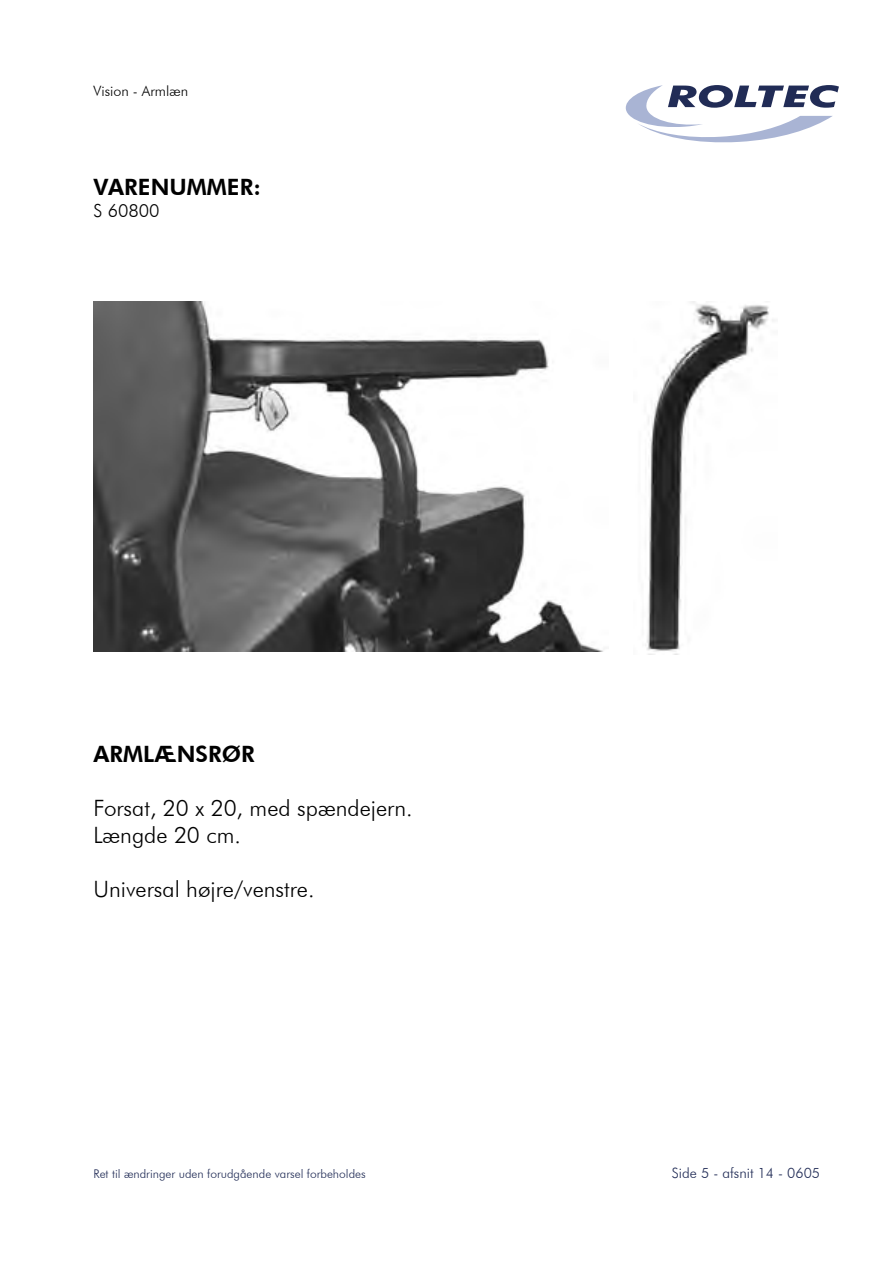
<style>
.page{position:relative;width:893px;height:1263px;background:#fff}
.page>*{position:absolute;margin:0;border:0;box-sizing:border-box;transform-origin:0 0}
.t1{font:300 22.5px "Futura BT";color:#000}
.t2{font:800 22.5px "Futura BT";color:#000}
.t3{font:300 18px "Futura BT";color:#000}
.t4{font:300 14.25px "Futura BT";color:#212c56}
.t5{font:300 14.25px "Futura BT";color:#000}
.t6{font:300 12px "Futura BT";color:#212c56}
</style>
<div class="page">
<svg style="left:625px;top:85px;width:214px;height:58px"></svg>
<img style="left:94px;top:302px;width:509px;height:349px">
<img style="left:645px;top:302px;width:129px;height:352px">
<p class="t5" style="left:94px;top:82px;width:96px">Vision - Armlæn</p>
<p class="t2" style="left:94px;top:173px;width:169px">VARENUMMER:</p>
<p class="t3" style="left:94px;top:200px;width:67px">S 60800</p>
<p class="t2" style="left:94px;top:740px;width:163px">ARMLÆNSRØR</p>
<p class="t1" style="left:94px;top:794px;width:321px">Forsat, 20 x 20, med spændejern.</p>
<p class="t1" style="left:94px;top:821px;width:149px">Længde 20 cm.</p>
<p class="t1" style="left:94px;top:875px;width:222px">Universal højre/venstre.</p>
<p class="t6" style="left:94px;top:1166px;width:274px">Ret til ændringer uden forudgående varsel forbeholdes</p>
<p class="t4" style="left:672px;top:1164px;width:150px">Side 5 - afsnit 14 - 0605</p>
</div>
